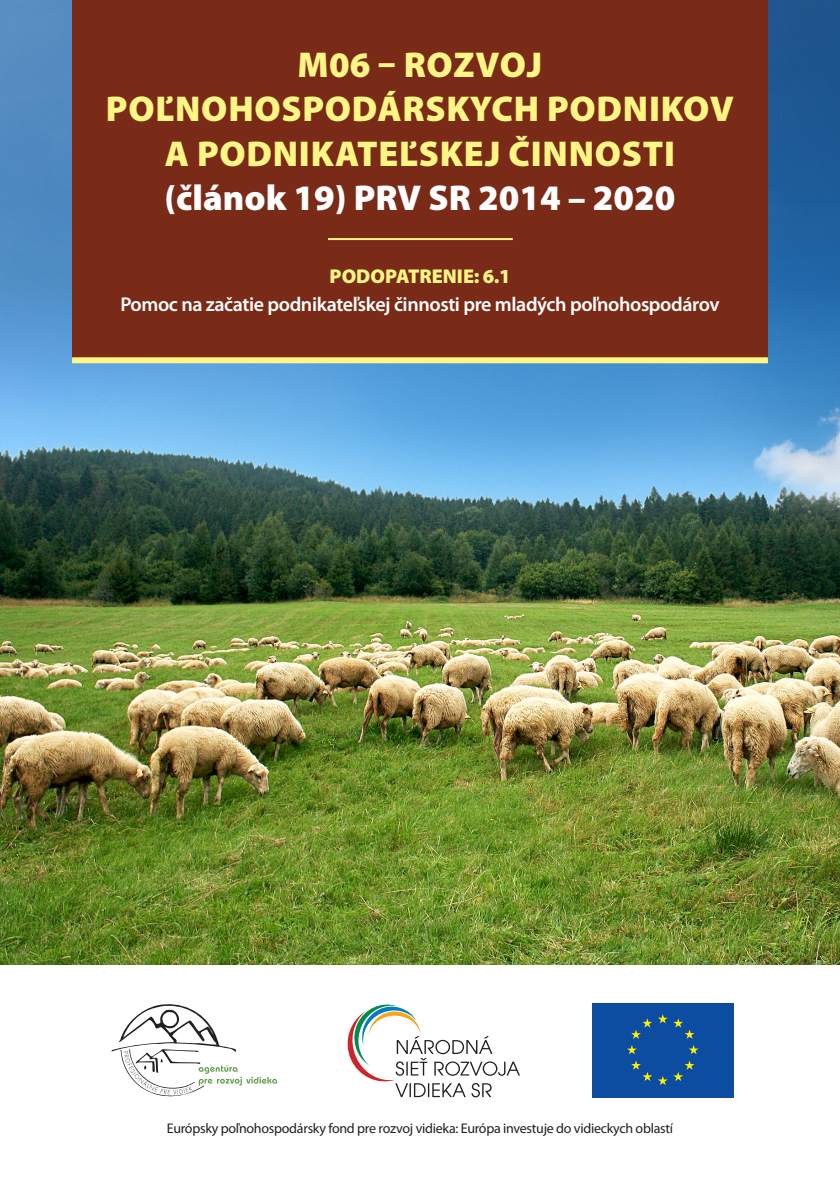
<style>
.page{position:relative;width:840px;height:1191px;background:#fff}
.page>*{position:absolute;margin:0;border:0;box-sizing:border-box;transform-origin:0 0}
.t1{font:900 36px/44px "Myriad Pro";letter-spacing:.02em;color:#fff685;text-align:center}
.t2{font:900 36px "Myriad Pro";color:#fff}
.t3{font:600 20px "Myriad Pro";letter-spacing:-.02em;color:#fff}
.t4{font:900 20px "Myriad Pro";color:#fff685}
.t5{font:14px "Myriad Pro";letter-spacing:-.02em;color:#231f20}
</style>
<div class="page">
<img style="left:0;top:0;width:839px;height:964px">
<div style="left:72px;top:0;width:695px;height:359px;background:#7a2b17"></div>
<div style="left:72px;top:357px;width:695px;height:6px;background:#fff685"></div>
<hr style="left:328px;top:238px;width:184px;height:2px;background:#fff685">
<svg style="left:111px;top:1004px;width:166px;height:93px"></svg>
<svg style="left:347px;top:1004px;width:172px;height:93px"></svg>
<div style="left:591px;top:1003px;width:142px;height:94px;background:#0d4da1"></div>
<svg style="left:631px;top:1014px;width:36px;height:25px"></svg>
<svg style="left:627px;top:1045px;width:9px;height:9px"></svg>
<svg style="left:631px;top:1060px;width:36px;height:25px"></svg>
<svg style="left:673px;top:1060px;width:21px;height:21px"></svg>
<svg style="left:689px;top:1045px;width:9px;height:9px"></svg>
<svg style="left:673px;top:1018px;width:21px;height:20px"></svg>
<h1 class="t1" style="left:106px;top:44px;width:629px">M06 – ROZVOJ<br>POĽNOHOSPODÁRSKYCH PODNIKOV<br>A PODNIKATEĽSKEJ ČINNOSTI</h1>
<h1 class="t2" style="left:164px;top:177px;width:512px">(ČLÁNOK 19) PRV SR 2014 – 2020</h1>
<h2 class="t4" style="left:329px;top:265px;width:182px">PODOPATRENIE: 6.1</h2>
<h2 class="t3" style="left:120px;top:291px;width:600px">Pomoc na začatie podnikateľskej činnosti pre mladých poľnohospodárov</h2>
<p class="t5" style="left:167px;top:1120px;width:507px">Európsky poľnohospodársky fond pre rozvoj vidieka: Európa investuje do vidieckych oblastí</p>
</div>
